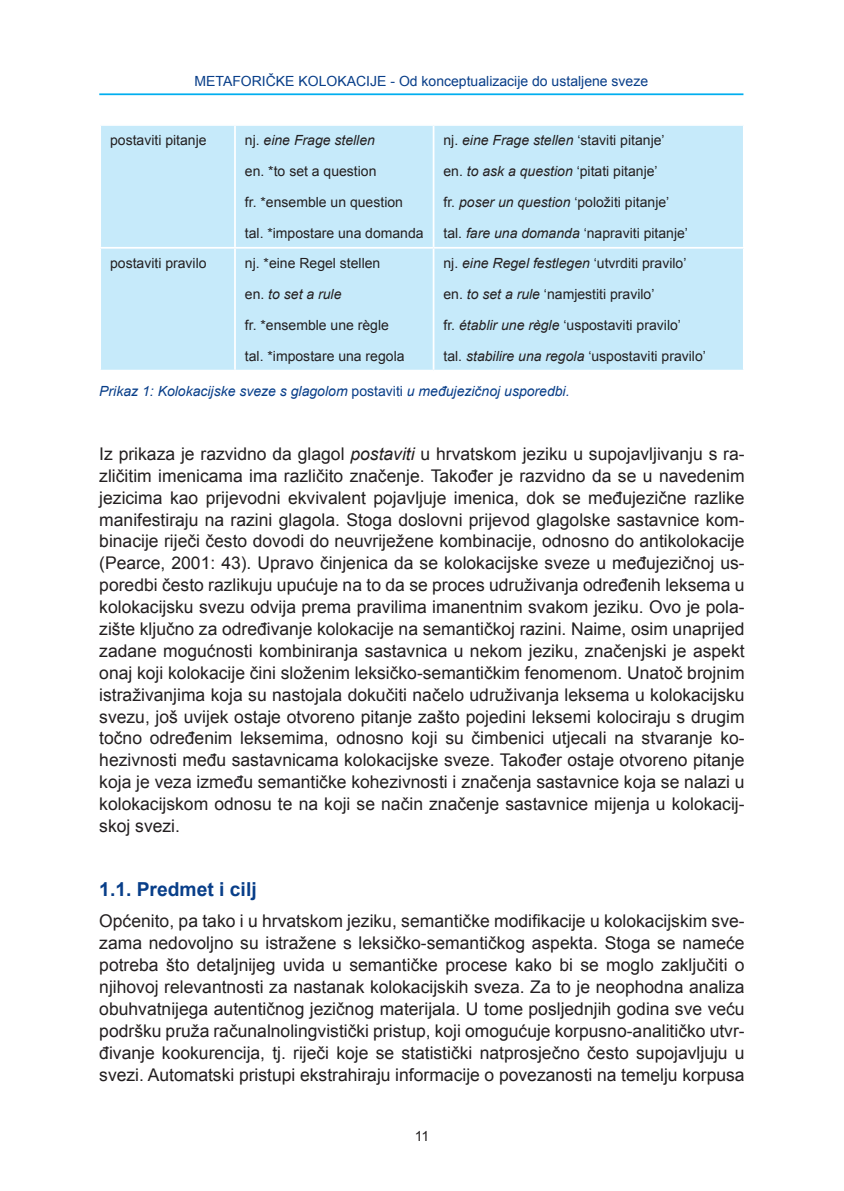
<style>
.page{position:relative;width:844px;height:1191px;background:#fff}
.page>*{position:absolute;margin:0;border:0;box-sizing:border-box;transform-origin:0 0}
.t1{font:700 19.25px "Arial";color:#083e89}
.t2{font:17.5px/21.9px "Arial";color:#231f20;text-align:justify}
.t3{font:14px "Arial";color:#231f20}
.t4{font:italic 14px "Arial";color:#083e89}
.t5{font:14px "Arial";color:#083e89}
.t6{font:italic 14px "Arial";color:#231f20}
.s1{font-style:normal}
.s2{font-style:italic}
</style>
<div class="page">
<hr style="left:99px;top:93px;width:644px;height:2px;background:#00aeef">
<div style="left:101px;top:126px;width:641px;height:244px;background:#c6eafa"></div>
<hr style="left:234px;top:126px;width:2px;height:121px;background:#fff">
<hr style="left:432px;top:126px;width:2px;height:121px;background:#fff">
<hr style="left:99px;top:247px;width:136px;height:2px;background:#fff">
<hr style="left:235px;top:247px;width:198px;height:2px;background:#fff">
<hr style="left:234px;top:249px;width:2px;height:121px;background:#fff">
<hr style="left:433px;top:247px;width:311px;height:2px;background:#fff">
<hr style="left:432px;top:249px;width:2px;height:121px;background:#fff">
<p class="t5" style="left:194px;top:72px;width:455px">Metaforičke kolokacije - Od konceptualizacije do ustaljene sveze</p>
<p class="t3" style="left:110px;top:131px;width:98px">postaviti pitanje</p>
<p class="t6" style="left:245px;top:131px;width:131px"><span class="s1">nj.</span> eine Frage stellen</p>
<p class="t3" style="left:245px;top:162px;width:133px">en. *to set a question</p>
<p class="t3" style="left:245px;top:193px;width:159px">fr. *ensemble un question</p>
<p class="t3" style="left:245px;top:224px;width:180px">tal. *impostare una domanda</p>
<p class="t3" style="left:443px;top:131px;width:222px">nj. <span class="s2">eine Frage stellen</span> ‘staviti pitanje’</p>
<p class="t3" style="left:443px;top:162px;width:216px">en. <span class="s2">to ask a question</span> ‘pitati pitanje’</p>
<p class="t3" style="left:443px;top:193px;width:227px">fr. <span class="s2">poser un question</span> ‘položiti pitanje’</p>
<p class="t3" style="left:443px;top:224px;width:246px">tal. <span class="s2">fare una domanda</span> ‘napraviti pitanje’</p>
<p class="t3" style="left:110px;top:254px;width:98px">postaviti pravilo</p>
<p class="t3" style="left:245px;top:254px;width:137px">nj. *eine Regel stellen</p>
<p class="t6" style="left:245px;top:285px;width:98px"><span class="s1">en.</span> to set a rule</p>
<p class="t3" style="left:245px;top:316px;width:145px">fr. *ensemble une règle</p>
<p class="t3" style="left:245px;top:347px;width:161px">tal. *impostare una regola</p>
<p class="t3" style="left:443px;top:254px;width:244px">nj. <span class="s2">eine Regel festlegen</span> ‘utvrditi pravilo’</p>
<p class="t3" style="left:443px;top:285px;width:212px">en. <span class="s2">to set a rule</span> ‘namjestiti pravilo’</p>
<p class="t3" style="left:443px;top:316px;width:239px">fr. <span class="s2">établir une règle</span> ‘uspostaviti pravilo’</p>
<p class="t3" style="left:443px;top:347px;width:264px">tal. <span class="s2">stabilire una regola</span> ‘uspostaviti pravilo’</p>
<p class="t4" style="left:99px;top:382px;width:471px">Prikaz 1: Kolokacijske sveze s glagolom <span class="s1">postaviti</span> u međujezičnoj usporedbi.</p>
<p class="t2" style="left:99px;top:443px;width:646px">Iz prikaza je razvidno da glagol <span class="s2">postaviti</span> u hrvatskom jeziku u supojavljivanju s ra&shy;zličitim imenicama ima različito značenje. Također je razvidno da se u navedenim jezicima kao prijevodni ekvivalent pojavljuje imenica, dok se međujezične razlike manifestiraju na razini glagola. Stoga doslovni prijevod glagolske sastavnice kom&shy;binacije riječi često dovodi do neuvriježene kombinacije, odnosno do antikolokacije (Pearce, 2001: 43). Upravo činjenica da se kolokacijske sveze u međujezičnoj us&shy;poredbi često razlikuju upućuje na to da se proces udruživanja određenih leksema u kolokacijsku svezu odvija prema pravilima imanentnim svakom jeziku. Ovo je pola&shy;zište ključno za određivanje kolokacije na semantičkoj razini. Naime, osim unaprijed zadane mogućnosti kombiniranja sastavnica u nekom jeziku, značenjski je aspekt onaj koji kolokacije čini složenim leksičko-semantičkim fenomenom. Unatoč brojnim istraživanjima koja su nastojala dokučiti načelo udruživanja leksema u kolokacijsku svezu, još uvijek ostaje otvoreno pitanje zašto pojedini leksemi kolociraju s drugim točno određenim leksemima, odnosno koji su čimbenici utjecali na stvaranje ko&shy;hezivnosti među sastavnicama kolokacijske sveze. Također ostaje otvoreno pitanje koja je veza između semantičke kohezivnosti i značenja sastavnice koja se nalazi u kolokacijskom odnosu te na koji se način značenje sastavnice mijenja u kolokacij&shy;skoj svezi.</p>
<p class="t1" style="left:99px;top:876px;width:160px">1.1. Predmet i cilj</p>
<p class="t2" style="left:99px;top:910px;width:646px">Općenito, pa tako i u hrvatskom jeziku, semantičke modifikacije u kolokacijskim sve&shy;zama nedovoljno su istražene s leksičko-semantičkog aspekta. Stoga se nameće potreba što detaljnijeg uvida u semantičke procese kako bi se moglo zaključiti o njihovoj relevantnosti za nastanak kolokacijskih sveza. Za to je neophodna analiza obuhvatnijega autentičnog jezičnog materijala. U tome posljednjih godina sve veću podršku pruža računalnolingvistički pristup, koji omogućuje korpusno-analitičko utvr&shy;đivanje kookurencija, tj. riječi koje se statistički natprosječno često supojavljuju u svezi. Automatski pristupi ekstrahiraju informacije o povezanosti na temelju korpusa</p>
<p class="t3" style="left:414px;top:1127px;width:16px">11</p>
</div>
